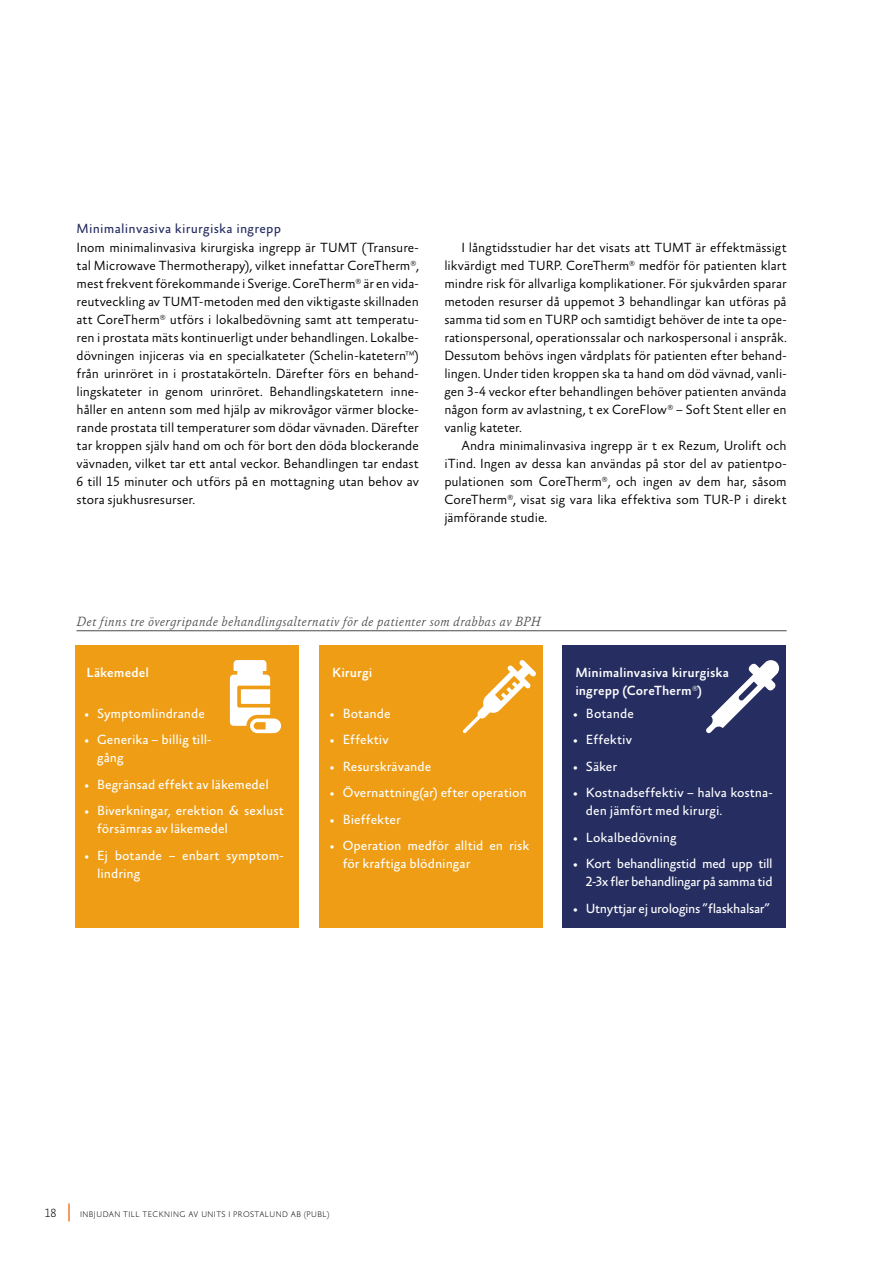
<style>
.page{position:relative;width:893px;height:1263px;background:#fff}
.page>*{position:absolute;margin:0;border:0;box-sizing:border-box;transform-origin:0 0}
.t1{font:300 13.5px/18px "Absara Sans TF";color:#000;text-align:justify}
.t2{font:13.5px/18px "Absara Sans TF";color:#fff}
.t3{font:13.5px/18px "Absara Sans TF";letter-spacing:-.025em;color:#fff;text-align:right}
.t4{font:italic 300 13.5px "Absara";color:#4a4a49}
.t5{font:500 13.5px/18px "Absara Sans TF";letter-spacing:.005em;color:#fff}
.t6{font:13.5px "Absara Sans TF";letter-spacing:.015em;color:#262e61}
.t7{font:100 12px "Absara Sans TF";color:#000}
.t8{font:100 8.25px "Absara Sans TF";letter-spacing:.05em;color:#000}
</style>
<div class="page">
<svg style="left:68px;top:1203px;width:2px;height:18px"></svg>
<div style="left:319px;top:646px;width:223px;height:282px;background:#ef9d14"></div>
<div style="left:75px;top:646px;width:223px;height:282px;background:#ef9d14"></div>
<svg style="left:463px;top:660px;width:73px;height:73px"></svg>
<div style="left:563px;top:646px;width:223px;height:282px;background:#262e61"></div>
<svg style="left:706px;top:660px;width:73px;height:73px"></svg>
<hr style="left:77px;top:630px;width:710px;height:1px;background:#4a4a49">
<svg style="left:230px;top:660px;width:51px;height:73px"></svg>
<p class="t6" style="left:77px;top:221px;width:206px">Minimalinvasiva kirurgiska ingrepp</p>
<p class="t1" style="left:77px;top:239px;width:344px">Inom minimalinvasiva kirurgiska ingrepp är TUMT (Transure&shy;tal Microwave Thermotherapy), vilket innefattar CoreTherm<sup>®</sup>, mest frekvent förekommande i Sverige. CoreTherm<sup>®</sup> är en vida&shy;reutveckling av TUMT-metoden med den viktigaste skillnaden att CoreTherm<sup>®</sup> utförs i lokalbedövning samt att temperatu&shy;ren i prostata mäts kontinuerligt under behandlingen. Lokalbe&shy;dövningen injiceras via en specialkateter (Schelin-katetern<sup>™</sup>) från urinröret in i prostatakörteln. Därefter förs en behand&shy;lingskateter in genom urinröret. Behandlingskatetern inne&shy;håller en antenn som med hjälp av mikrovågor värmer blocke&shy;rande prostata till temperaturer som dödar vävnaden. Därefter tar kroppen själv hand om och för bort den döda blockerande vävnaden, vilket tar ett antal veckor. Behandlingen tar endast 6 till 15 minuter och utförs på en mottagning utan behov av stora sjukhusresurser.</p>
<p class="t1" style="left:444px;top:239px;width:344px;text-indent:17px">I långtidsstudier har det visats att TUMT är effektmässigt likvärdigt med TURP. CoreTherm<sup>®</sup> medför för patienten klart mindre risk för allvarliga komplikationer. För sjukvården sparar metoden resurser då uppemot 3 behandlingar kan utföras på samma tid som en TURP och samtidigt behöver de inte ta ope&shy;rationspersonal, operationssalar och narkospersonal i anspråk.<br>Dessutom behövs ingen vårdplats för patienten efter behand&shy;lingen. Under tiden kroppen ska ta hand om död vävnad, vanli&shy;gen 3-4 veckor efter behandlingen behöver patienten använda någon form av avlastning, t ex CoreFlow<sup>®</sup> – Soft Stent eller en vanlig kateter.</p>
<p class="t1" style="left:444px;top:437px;width:344px;text-indent:17px">Andra minimalinvasiva ingrepp är t ex Rezum, Urolift och iTind. Ingen av dessa kan användas på stor del av patientpo&shy;pulationen som CoreTherm<sup>®</sup>, och ingen av dem har, såsom CoreTherm<sup>®</sup>, visat sig vara lika effektiva som TUR-P i direkt jämförande studie.</p>
<p class="t4" style="left:77px;top:614px;width:466px">Det finns tre övergripande behandlingsalternativ för de patienter som drabbas av BPH</p>
<p class="t5" style="left:86px;top:664px;width:64px">Läkemedel</p>
<p class="t5" style="left:332px;top:664px;width:42px">Kirurgi</p>
<p class="t2" style="left:330px;top:705px;width:62px">• Botande</p>
<p class="t2" style="left:330px;top:731px;width:60px">• Effektiv</p>
<p class="t2" style="left:330px;top:758px;width:103px">• Resurskrävande</p>
<p class="t2" style="left:330px;top:784px;width:198px">• Övernattning(ar) efter operation</p>
<p class="t2" style="left:330px;top:811px;width:72px">• Bieffekter</p>
<p class="t2" style="left:343px;top:837px;width:188px;text-indent:-13px">• Operation medför alltid en risk för kraftiga blödningar</p>
<p class="t2" style="left:84px;top:705px;width:122px">• Symptomlindrande</p>
<p class="t2" style="left:97px;top:731px;width:116px;text-indent:-13px">• Generika – billig till&shy;gång</p>
<p class="t2" style="left:84px;top:776px;width:186px">• Begränsad effekt av läkemedel</p>
<p class="t2" style="left:97px;top:802px;width:188px;text-indent:-13px">• Biverkningar, erektion &amp; sexlust försämras av läkemedel</p>
<p class="t2" style="left:97px;top:847px;width:188px;text-indent:-13px">• Ej botande – enbart symptom&shy;lindring</p>
<p class="t5" style="left:575px;top:664px;width:155px">Minimalinvasiva kirurgiska ingrepp (CoreTherm<sup>®</sup>)</p>
<p class="t2" style="left:573px;top:705px;width:62px">• Botande</p>
<p class="t2" style="left:573px;top:731px;width:60px">• Effektiv</p>
<p class="t2" style="left:573px;top:758px;width:46px">• Säker</p>
<p class="t2" style="left:586px;top:784px;width:188px;text-indent:-13px">• Kostnadseffektiv – halva kostna&shy;den jämfört med kirurgi.</p>
<p class="t2" style="left:573px;top:829px;width:105px">• Lokalbedövning</p>
<p class="t3" style="left:573px;top:855px;width:201px">• Kort behandlingstid med upp till<br>2-3x fler behandlingar på samma tid</p>
<p class="t3" style="left:573px;top:900px;width:198px">• Utnyttjar ej urologins ”flaskhalsar”</p>
<p class="t7" style="left:45px;top:1207px;width:14px">18</p>
<p class="t8" style="left:80px;top:1209px;width:251px">INBJUDAN TILL TECKNING AV UNITS I PROSTALUND AB (PUBL)</p>
</div>
